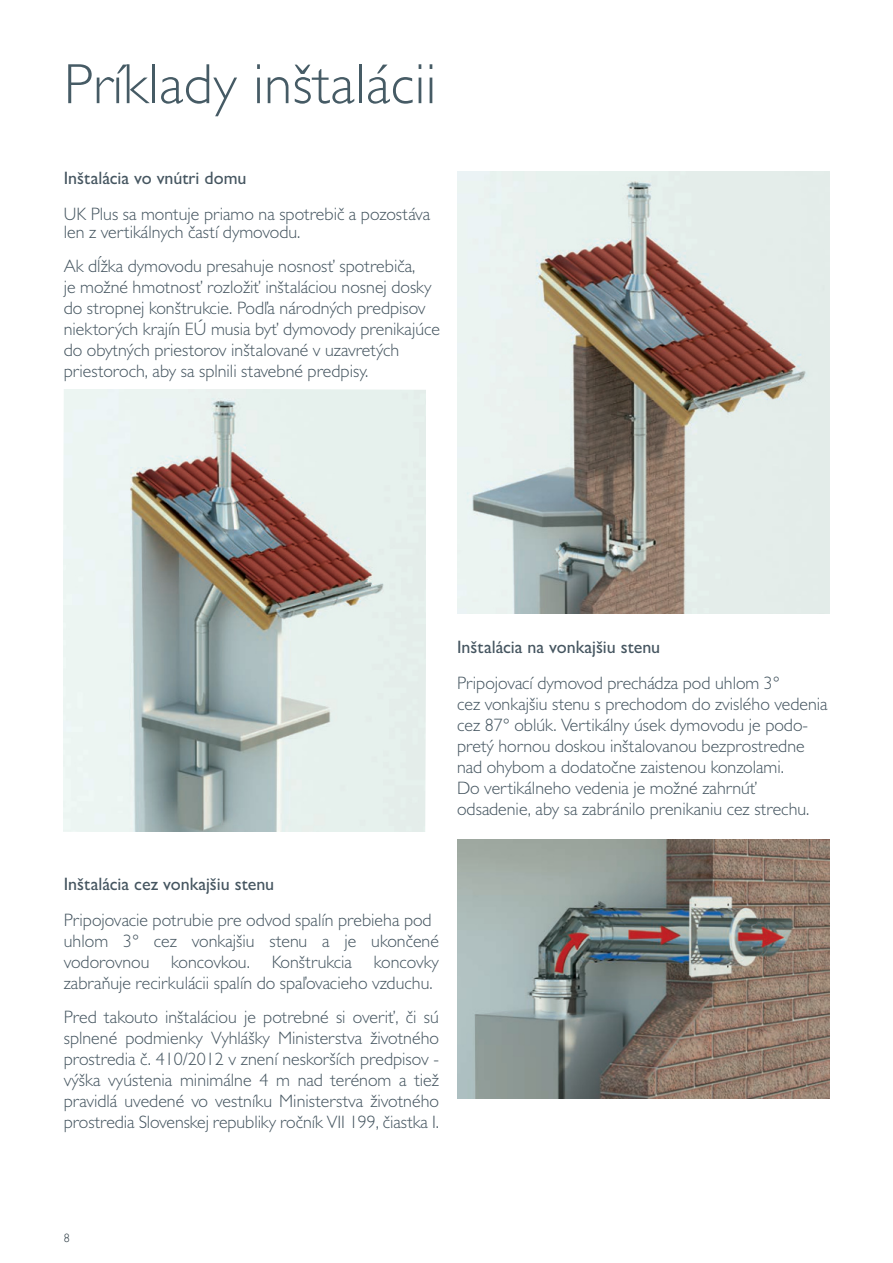
<style>
.page{position:relative;width:893px;height:1263px;background:#fff}
.page>*{position:absolute;margin:0;border:0;box-sizing:border-box;transform-origin:0 0}
.t1{font:300 57px "Gill Alt One";letter-spacing:.005em;color:#465b65}
.t2{font:300 18px/21px "Gill Sans MT Pro";color:#455560}
.t3{font:500 18px "Gill Sans MT Pro";color:#455560}
.t4{font:300 12px "Gill Alt One";color:#24333c}
</style>
<div class="page">
<img style="left:64px;top:390px;width:361px;height:442px">
<img style="left:457px;top:839px;width:372px;height:259px">
<img style="left:457px;top:171px;width:372px;height:442px">
<h1 class="t1" style="left:64px;top:64px;width:374px">Príklady inštalácii</h1>
<p class="t3" style="left:64px;top:172px;width:184px">Inštalácia vo vnútri domu</p>
<p class="t2" style="left:64px;top:208px;width:368px;line-height:18px">UK Plus sa montuje priamo na spotrebič a pozostáva len z vertikálnych častí dymovodu.</p>
<p class="t2" style="left:64px;top:258px;width:378px">Ak dĺžka dymovodu presahuje nosnosť spotrebiča,<br>je možné hmotnosť rozložiť inštaláciou nosnej dosky do stropnej konštrukcie. Podľa národných predpisov niektorých krajín EÚ musia byť dymovody prenikajúce do obytných priestorov inštalované v uzavretých priestoroch, aby sa splnili stavebné predpisy.</p>
<p class="t3" style="left:457px;top:640px;width:205px">Inštalácia na vonkajšiu stenu</p>
<p class="t2" style="left:457px;top:675px;width:372px">Pripojovací dymovod prechádza pod uhlom 3°<br>cez vonkajšiu stenu s prechodom do zvislého vedenia cez 87° oblúk. Vertikálny úsek dymovodu je podo&shy;pretý hornou doskou inštalovanou bezprostredne nad ohybom a dodatočne zaistenou konzolami.<br>Do vertikálneho vedenia je možné zahrnúť odsadenie, aby sa zabránilo prenikaniu cez strechu.</p>
<p class="t3" style="left:64px;top:878px;width:212px">Inštalácia cez vonkajšiu stenu</p>
<p class="t2" style="left:64px;top:912px;width:377px">Pripojovacie potrubie pre odvod spalín prebieha pod uhlom 3° cez vonkajšiu stenu a je ukončené vodorovnou koncovkou. Konštrukcia koncovky zabraňuje recirkulácii spalín do spaľovacieho vzduchu.</p>
<p class="t2" style="left:64px;top:1009px;width:377px;text-align:justify">Pred takouto inštaláciou je potrebné si overiť, či sú splnené podmienky Vyhlášky Ministerstva životného prostredia č. 410/2012 v znení neskorších predpisov - výška vyústenia minimálne 4 m nad terénom a tiež pravidlá uvedené vo vestníku Ministerstva životného prostredia Slovenskej republiky ročník VII 199, čiastka I.</p>
<p class="t4" style="left:64px;top:1233px;width:7px">8</p>
</div>
